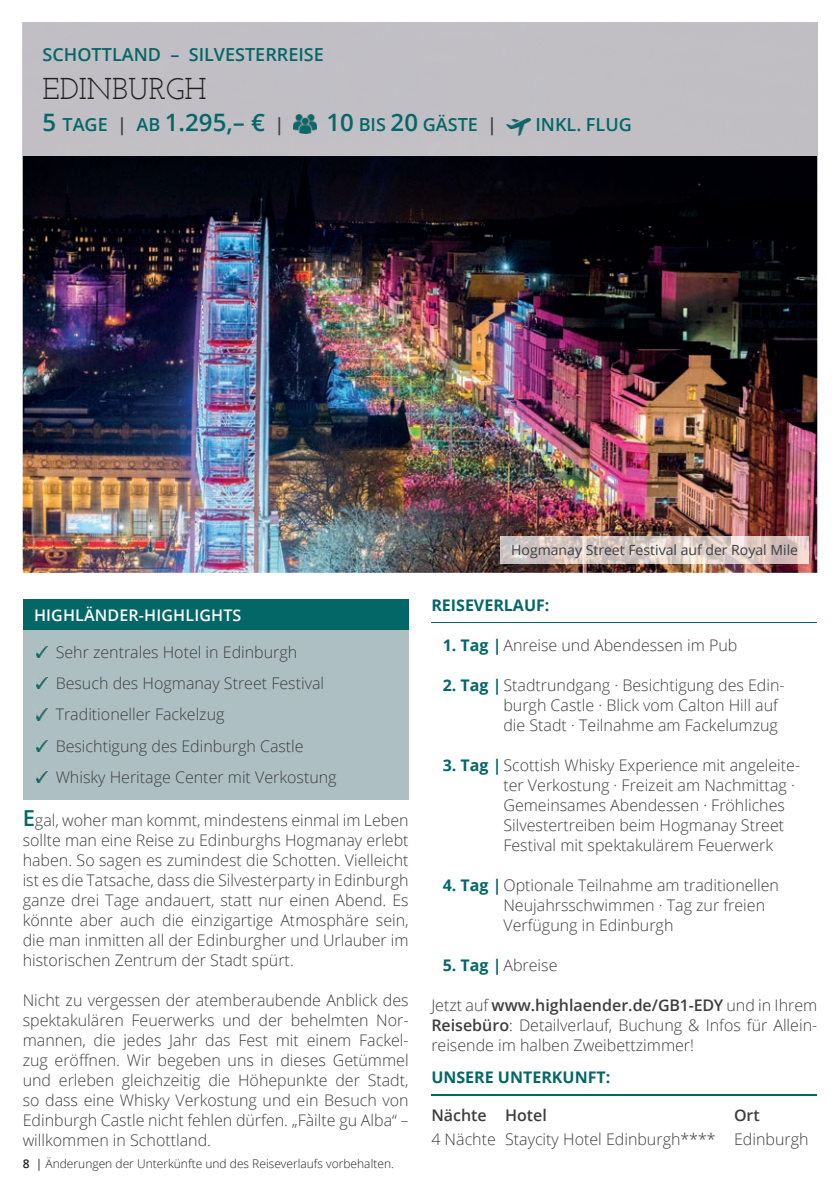
<style>
.page{position:relative;width:840px;height:1191px;background:#fff}
.page>*{position:absolute;margin:0;border:0;box-sizing:border-box;transform-origin:0 0}
.t1{font:30px "Josefin Slab";color:#231f20}
.t2{font:600 24px "Open Sans";color:#046767}
.t3{font:600 18px "Open Sans";color:#046767}
.t4{font:300 16px/20px "Open Sans";color:#3e3e3f}
.t5{font:700 16px "Open Sans";color:#046767}
.t6{font:600 16px "Open Sans";letter-spacing:.01em;color:#fff}
.t7{font:600 16px "Open Sans";color:#3e3e3f}
.t8{font:14px "Open Sans";color:#3e3e3f}
.t9{font:300 12px "Open Sans";color:#231f20}
.s1{font-size:18px}
.s2{font-size:18px;color:#3e3e3f}
.s3{font-size:24px}
.s4{color:#3e3e3f}
.s5{font-weight:600;font-size:22px;color:#046767}
.s6{font-weight:600}
.s7{font-weight:400}
.s8{font-weight:700;color:#046767}
</style>
<div class="page">
<img style="left:23px;top:156px;width:793px;height:417px">
<hr style="left:431px;top:622px;width:385px;height:1px;background:#046767">
<div style="left:22px;top:22px;width:796px;height:134px;background:#c1bfc4"></div>
<img style="left:293px;top:114px;width:23px;height:19px">
<img style="left:506px;top:118px;width:24px;height:17px">
<img style="left:500px;top:536px;width:308px;height:28px">
<div style="left:23px;top:608px;width:385px;height:192px;background:#adbfc2"></div>
<div style="left:23px;top:599px;width:385px;height:30px;background:#046767"></div>
<svg style="left:37px;top:646px;width:10px;height:11px"></svg>
<svg style="left:37px;top:677px;width:10px;height:12px"></svg>
<svg style="left:37px;top:709px;width:10px;height:11px"></svg>
<svg style="left:37px;top:740px;width:10px;height:11px"></svg>
<svg style="left:37px;top:771px;width:10px;height:12px"></svg>
<hr style="left:431px;top:1094px;width:385px;height:1px;background:#046767">
<p class="t3" style="left:43px;top:42px;width:283px">SCHOTTLAND – SILVESTERREISE</p>
<h1 class="t1" style="left:43px;top:71px;width:165px">EDINBURGH</h1>
<h2 class="t2" style="left:43px;top:106px;width:243px">5 <span class="s1">TAGE</span> <span class="s2">|</span> <span class="s1">AB</span> 1.295,– € <span class="s2">|</span></h2>
<p class="t3" style="left:326px;top:112px;width:172px"><span class="s3">10</span> BIS <span class="s3">20</span> GÄSTE <span class="s4">|</span></p>
<p class="t3" style="left:535px;top:112px;width:98px">INKL. FLUG</p>
<p class="t6" style="left:34px;top:603px;width:209px">HIGHLÄNDER-HIGHLIGHTS</p>
<p class="t4" style="left:56px;top:635px;width:282px;line-height:31.4px">Sehr zentrales Hotel in Edinburgh Besuch des Hogmanay Street Festival Traditioneller Fackelzug<br>Besichtigung des Edinburgh Castle Whisky Heritage Center mit Verkostung</p>
<p class="t4" style="left:23px;top:809px;width:387px;text-align:justify"><span class="s5">E</span>gal, woher man kommt, mindestens einmal im Leben sollte man eine Reise zu Edinburghs Hogmanay erlebt haben. So sagen es zumindest die Schotten. Vielleicht ist es die Tatsache, dass die Silvesterparty in Edinburgh ganze drei Tage andauert, statt nur einen Abend. Es könnte aber auch die einzigartige Atmosphäre sein, die man inmitten all der Edinburgher und Urlauber im historischen Zentrum der Stadt spürt.</p>
<p class="t4" style="left:23px;top:989px;width:387px;text-align:justify">Nicht zu vergessen der atemberaubende Anblick des spektakulären Feuerwerks und der behelmten Nor&shy;mannen, die jedes Jahr das Fest mit einem Fackel&shy;zug eröffnen. Wir begeben uns in dieses Getümmel und erleben gleichzeitig die Höhepunkte der Stadt, so dass eine Whisky Verkostung und ein Besuch von Edinburgh Castle nicht fehlen dürfen. „Fàilte gu Alba“ – willkommen in Schottland.</p>
<p class="t9" style="left:23px;top:1155px;width:372px"><span class="s6">8</span> <span class="s7">|</span> Änderungen der Unterkünfte und des Reiseverlaufs vorbehalten.</p>
<p class="t8" style="left:511px;top:540px;width:288px">Hogmanay Street Festival auf der Royal Mile</p>
<p class="t5" style="left:431px;top:593px;width:120px">REISEVERLAUF:</p>
<p class="t4" style="left:442px;top:634px;width:296px"><span class="s8">1. Tag |</span> Anreise und Abendessen im Pub</p>
<p class="t4" style="left:503px;top:674px;width:282px;text-indent:-61px"><span class="s8">2. Tag |</span> Stadtrundgang · Besichtigung des Edin&shy;burgh Castle · Blick vom Calton Hill auf die Stadt · Teilnahme am Fackelumzug</p>
<p class="t4" style="left:503px;top:754px;width:298px;text-indent:-61px"><span class="s8">3. Tag |</span> Scottish Whisky Experience mit angeleite&shy;ter Verkostung · Freizeit am Nachmittag · Gemeinsames Abendessen · Fröhliches Silvestertreiben beim Hogmanay Street Festival mit spektakulärem Feuerwerk</p>
<p class="t4" style="left:503px;top:874px;width:277px;text-indent:-61px"><span class="s8">4. Tag |</span> Optionale Teilnahme am traditionellen<br>Neujahrsschwimmen · Tag zur freien<br>Verfügung in Edinburgh</p>
<p class="t4" style="left:442px;top:954px;width:116px"><span class="s8">5. Tag |</span> Abreise</p>
<p class="t4" style="left:431px;top:994px;width:387px;text-align:justify">Jetzt auf <span class="s6">www.highlaender.de/GB1-EDY</span> und in Ihrem <span class="s6">Reisebüro</span>: Detailverlauf, Buchung &amp; Infos für Allein&shy;reisende im halben Zweibettzimmer!</p>
<p class="t5" style="left:431px;top:1066px;width:180px">UNSERE UNTERKUNFT:</p>
<p class="t7" style="left:431px;top:1104px;width:117px">Nächte Hotel</p>
<p class="t7" style="left:733px;top:1104px;width:27px">Ort</p>
<p class="t4" style="left:431px;top:1128px;width:378px">4 Nächte Staycity Hotel Edinburgh**** Edinburgh</p>
</div>
